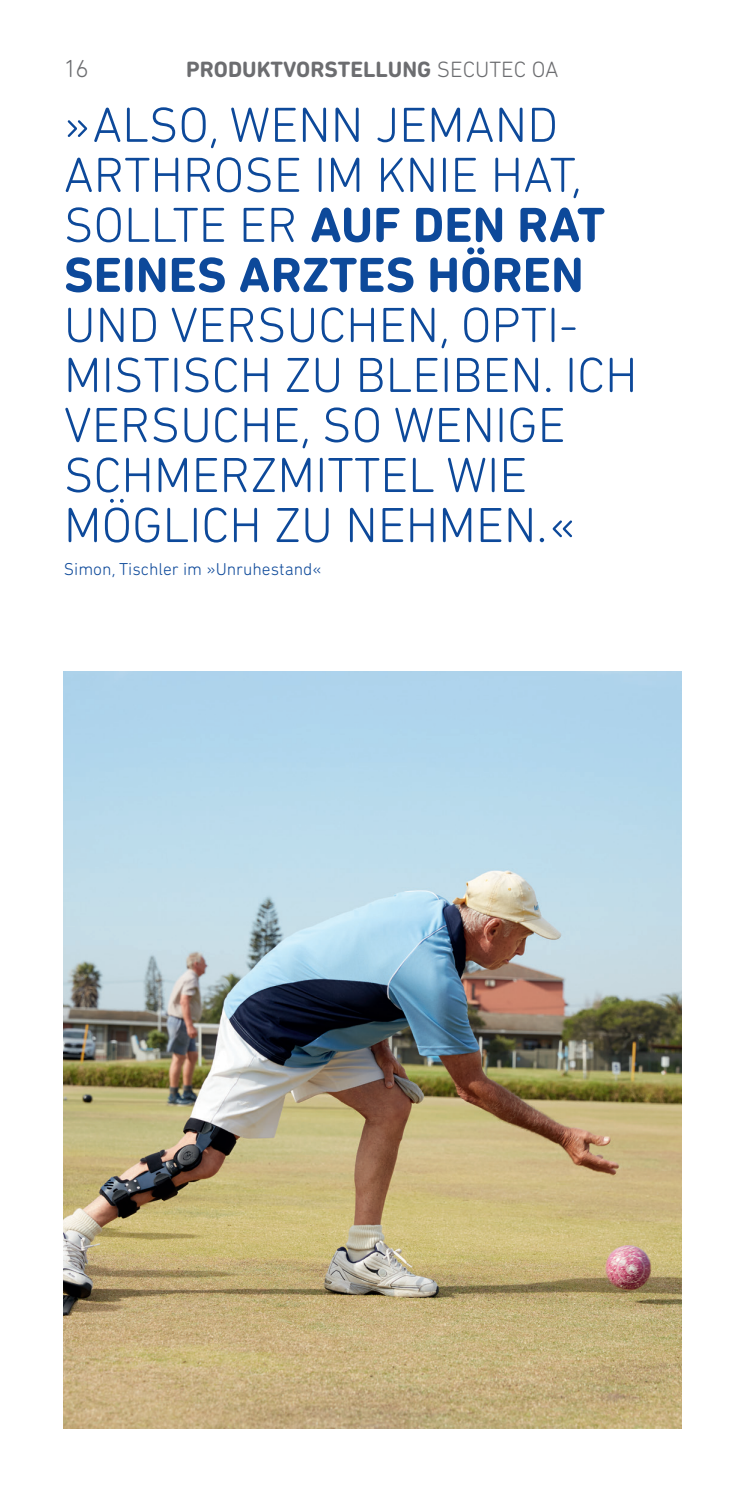
<style>
.page{position:relative;width:745px;height:1489px;background:#fff}
.page>*{position:absolute;margin:0;border:0;box-sizing:border-box;transform-origin:0 0}
.t1{font:300 50px/50px "DIN Next Rounded LT Pro";color:#0d499a}
.t2{font:300 25px "DIN Next Rounded LT Pro";color:#6c6d70}
.t3{font:700 22.5px "DIN Next Rounded LT Pro";color:#6c6d70}
.t4{font:300 17.5px "DIN Next Rounded LT Pro";color:#0d499a}
.s1{font-weight:700}
.s2{font-weight:300}
</style>
<div class="page">
<img style="left:64px;top:671px;width:616px;height:756px">
<p class="t2" style="left:64px;top:54px;width:26px">16</p>
<p class="t1" style="left:64px;top:99px;width:542px">»ALSO, WENN JEMAND<br>ARTHROSE IM KNIE HAT,<br>SOLLTE ER <span class="s1">AUF DEN RAT<br>SEINES ARZTES HÖREN</span></p>
<p class="t1" style="left:64px;top:299px;width:575px">UND VERSUCHEN, OPTI-<br>MISTISCH ZU BLEIBEN. ICH<br>VERSUCHE, SO WENIGE<br>SCHMERZMITTEL WIE<br>MÖGLICH ZU NEHMEN.«</p>
<p class="t4" style="left:64px;top:558px;width:259px">Simon, Tischler im »Unruhestand«</p>
<p class="t3" style="left:186px;top:56px;width:374px">PRODUKTVORSTELLUNG <span class="s2">SECUTEC OA</span></p>
</div>
